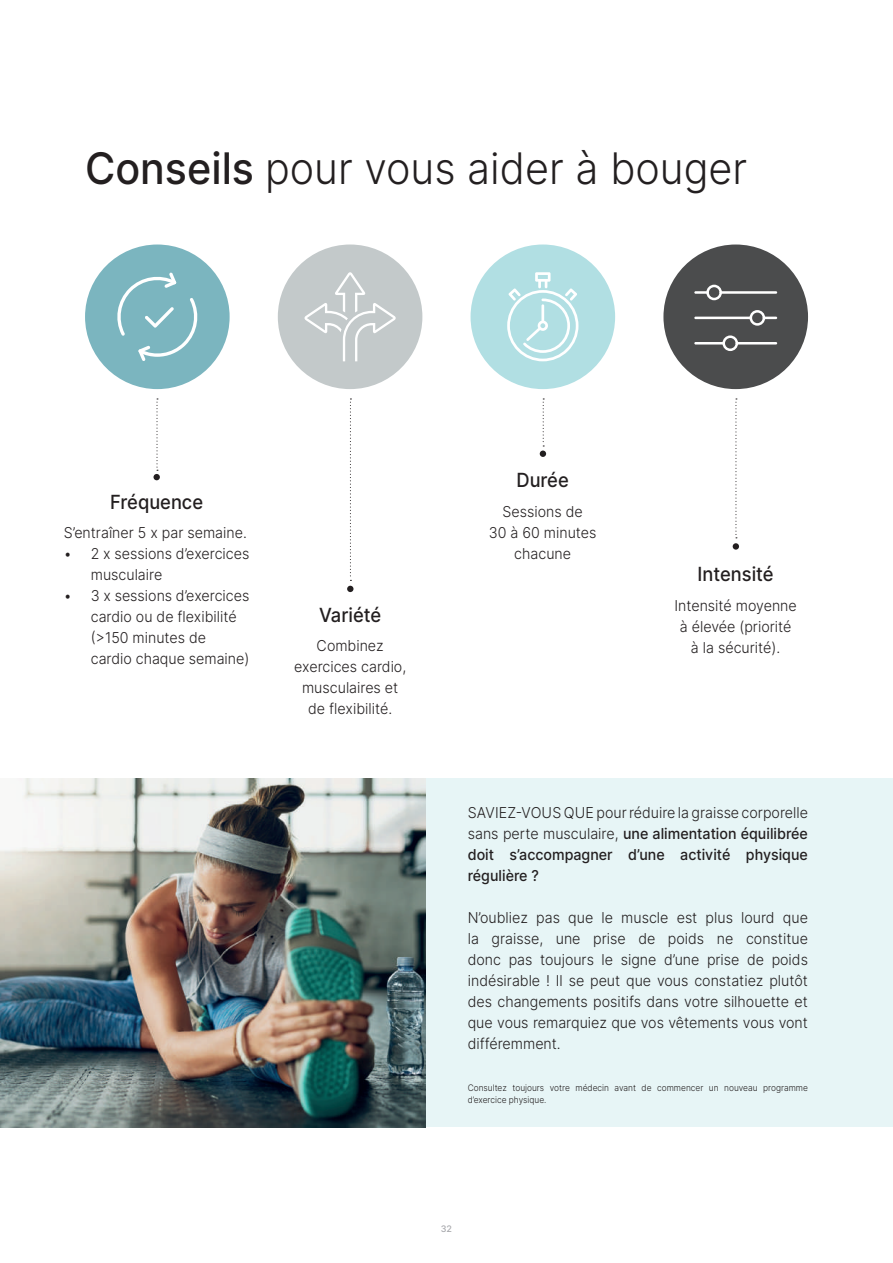
<style>
.page{position:relative;width:893px;height:1263px;background:#fff}
.page>*{position:absolute;margin:0;border:0;box-sizing:border-box;transform-origin:0 0}
.t1{font:300 43.5px "Inter";color:#231f20;scale:.95 1}
.t2{font:500 19.5px "Inter";color:#231f20;scale:.94 1}
.t3{font:300 15px/21px "Inter";color:#231f20;text-align:center;scale:.95 1}
.t4{font:500 15px/21px "Inter";color:#231f20;text-align:justify;scale:.95 1}
.t5{font:300 9px/12px "Inter";color:#231f20;scale:.93 1}
.t6{font:500 9px "Inter";color:#a8a9ad}
.s1{font-weight:500}
.s2{font-weight:300}
</style>
<div class="page">
<div style="left:425px;top:779px;width:468px;height:348px;background:#e7f5f6"></div>
<div style="left:85px;top:244px;width:145px;height:145px;background:#7bb5bf;border-radius:50%"></div>
<div style="left:278px;top:244px;width:144px;height:145px;background:#c3c9ca;border-radius:50%"></div>
<div style="left:471px;top:244px;width:144px;height:145px;background:#b1dfe3;border-radius:50%"></div>
<div style="left:663px;top:244px;width:145px;height:145px;background:#4b4c4d;border-radius:50%"></div>
<img style="left:0;top:779px;width:425px;height:348px">
<svg style="left:156px;top:398px;width:2px;height:73px"></svg>
<svg style="left:543px;top:398px;width:1px;height:48px"></svg>
<svg style="left:735px;top:398px;width:2px;height:140px"></svg>
<div style="left:153px;top:474px;width:7px;height:6px;background:#231f20;border-radius:50%"></div>
<svg style="left:347px;top:398px;width:6px;height:194px"></svg>
<div style="left:540px;top:450px;width:6px;height:7px;background:#231f20;border-radius:50%"></div>
<div style="left:733px;top:543px;width:6px;height:7px;background:#231f20;border-radius:50%"></div>
<hr style="left:719px;top:291px;width:58px;height:3px;background:#fff">
<hr style="left:694px;top:291px;width:15px;height:3px;background:#fff">
<svg style="left:706px;top:285px;width:16px;height:15px"></svg>
<hr style="left:694px;top:317px;width:58px;height:2px;background:#fff">
<svg style="left:750px;top:310px;width:27px;height:16px"></svg>
<hr style="left:735px;top:342px;width:42px;height:2px;background:#fff">
<hr style="left:694px;top:342px;width:31px;height:2px;background:#fff">
<svg style="left:722px;top:335px;width:16px;height:16px"></svg>
<svg style="left:117px;top:272px;width:81px;height:89px"></svg>
<svg style="left:507px;top:272px;width:71px;height:89px"></svg>
<svg style="left:304px;top:272px;width:92px;height:89px"></svg>
<h1 class="t1" style="left:85px;top:136px;width:699px"><span class="s1">Conseils</span> pour vous aider à bouger</h1>
<h2 class="t2" style="left:110px;top:487px;width:101px">Fréquence</h2>
<p class="t3" style="left:64px;top:522px;width:194px">S’entraîner 5 x par semaine.</p>
<p class="t3" style="left:91px;top:543px;width:168px;text-align:left;text-indent:-27px">• 2 x sessions d’exercices musculaire</p>
<p class="t3" style="left:91px;top:585px;width:168px;text-align:left;text-indent:-27px">• 3 x sessions d’exercices cardio ou de flexibilité (&gt;150 minutes de cardio chaque semaine)</p>
<h2 class="t2" style="left:319px;top:601px;width:68px">Variété</h2>
<p class="t3" style="left:294px;top:635px;width:120px">Combinez exercices cardio, musculaires et de flexibilité.</p>
<h2 class="t2" style="left:516px;top:466px;width:57px">Durée</h2>
<p class="t3" style="left:489px;top:500px;width:115px">Sessions de<br>30 à 60 minutes chacune</p>
<h2 class="t2" style="left:698px;top:560px;width:83px">Intensité</h2>
<p class="t3" style="left:674px;top:594px;width:130px">Intensité moyenne à élevée (priorité à la sécurité).</p>
<p class="t4" style="left:468px;top:802px;width:360px"><span class="s2">SAVIEZ-VOUS QUE pour réduire la graisse corporelle sans perte musculaire,</span> une alimentation équilibrée doit s’accompagner d’une activité physique régulière ?</p>
<p class="t3" style="left:468px;top:907px;width:360px;text-align:justify">N’oubliez pas que le muscle est plus lourd que la graisse, une prise de poids ne constitue donc pas toujours le signe d’une prise de poids indésirable ! Il se peut que vous constatiez plutôt des changements positifs dans votre silhouette et que vous remarquiez que vos vêtements vous vont différemment.</p>
<p class="t5" style="left:468px;top:1081px;width:367px">Consultez toujours votre médecin avant de commencer un nouveau programme d’exercice physique.</p>
<p class="t6" style="left:441px;top:1222px;width:13px">32</p>
</div>
